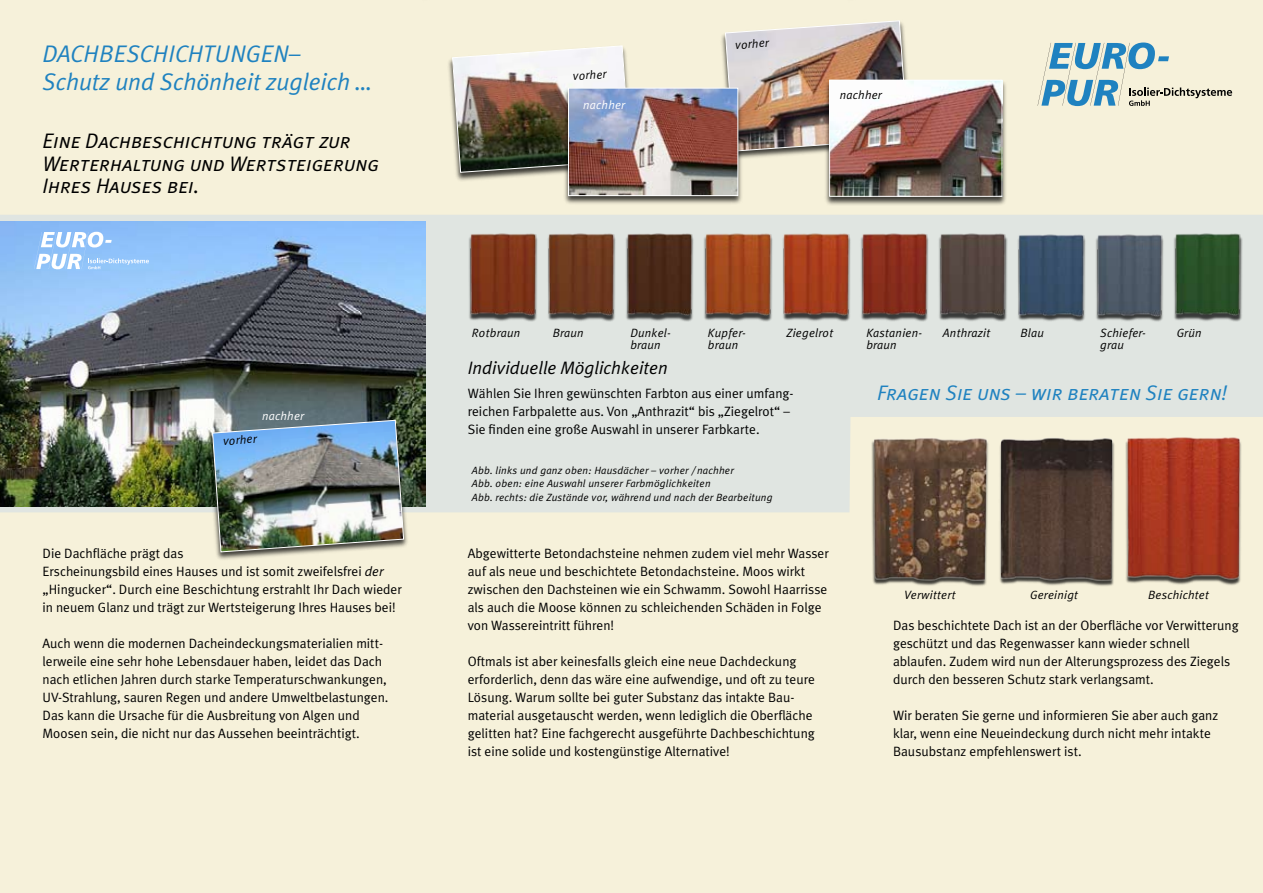
<style>
.page{position:relative;width:1263px;height:893px;background:#f6f1da}
.page>*{position:absolute;margin:0;border:0;box-sizing:border-box;transform-origin:0 0}
.subhead{font:italic 24px "Meta Plus Normal";color:#1f82c0}
.head{font:italic 21px/22.5px "Meta Plus Normal Caps";color:#000}
.head-2{font:italic 21px "Meta Plus Normal Caps";color:#1f82c0}
.subhead-2{font:italic 18px "Meta Plus Normal";color:#000}
.t1{font:13.5px/18px "Meta Plus Normal";color:#000}
.t2{font:italic 12px/12px "Meta Plus Normal";letter-spacing:.02em;color:#000}
.t3{font:italic 12px "Meta Plus Normal";letter-spacing:.02em;color:#fff}
.t4{font:italic 10.5px "Meta Plus Normal";letter-spacing:.02em;color:#000}
.s1{font-style:italic}
</style>
<div class="page">
<div style="left:0;top:215px;width:1263px;height:297px;background:#e0e5e1"></div>
<div style="left:938px;top:235px;width:70px;height:87px;background:#000;opacity:.75"></div>
<img style="left:856px;top:232px;width:155px;height:85px">
<div style="left:1016px;top:235px;width:70px;height:88px;background:#000;opacity:.75"></div>
<img style="left:1013px;top:232px;width:76px;height:85px">
<div style="left:546px;top:235px;width:70px;height:87px;background:#000;opacity:.75"></div>
<img style="left:543px;top:232px;width:76px;height:85px">
<div style="left:625px;top:235px;width:70px;height:87px;background:#000;opacity:.75"></div>
<img style="left:621px;top:232px;width:155px;height:85px">
<div style="left:1173px;top:235px;width:70px;height:87px;background:#000;opacity:.75"></div>
<img style="left:1169px;top:232px;width:77px;height:85px">
<div style="left:859px;top:235px;width:71px;height:87px;background:#000;opacity:.75"></div>
<div style="left:703px;top:235px;width:70px;height:87px;background:#000;opacity:.75"></div>
<div style="left:468px;top:235px;width:70px;height:87px;background:#000;opacity:.75"></div>
<img style="left:465px;top:232px;width:76px;height:85px">
<div style="left:1094px;top:235px;width:71px;height:88px;background:#000;opacity:.75"></div>
<img style="left:1091px;top:232px;width:76px;height:85px">
<div style="left:781px;top:235px;width:70px;height:87px;background:#000;opacity:.75"></div>
<img style="left:778px;top:232px;width:76px;height:85px">
<img style="left:0;top:221px;width:425px;height:285px">
<div style="left:207px;top:419px;width:202px;height:143px;background:#000;opacity:.75"></div>
<img style="left:212px;top:419px;width:192px;height:134px">
<svg style="left:1037px;top:43px;width:195px;height:63px"></svg>
<svg style="left:34px;top:232px;width:115px;height:37px;background:#aad0fa"></svg>
<div style="left:871px;top:438px;width:118px;height:149px;background:#000;opacity:.75"></div>
<img style="left:863px;top:434px;width:134px;height:149px">
<div style="left:998px;top:439px;width:117px;height:149px;background:#000;opacity:.75"></div>
<img style="left:990px;top:435px;width:126px;height:149px">
<div style="left:1125px;top:438px;width:117px;height:148px;background:#000;opacity:.75"></div>
<img style="left:1116px;top:434px;width:134px;height:149px">
<div style="left:447px;top:44px;width:189px;height:138px;background:#000;opacity:.75"></div>
<img style="left:452px;top:45px;width:179px;height:128px">
<div style="left:720px;top:19px;width:193px;height:142px;background:#000;opacity:.75"></div>
<img style="left:725px;top:20px;width:183px;height:132px">
<div style="left:823px;top:78px;width:185px;height:128px;background:#000;opacity:.75"></div>
<img style="left:831px;top:82px;width:169px;height:113px">
<div style="left:829px;top:80px;width:173px;height:117px;border:1px solid #fff"></div>
<div style="left:562px;top:86px;width:182px;height:120px;background:#000;opacity:.75"></div>
<img style="left:570px;top:90px;width:166px;height:104px">
<div style="left:568px;top:88px;width:170px;height:108px;border:1px solid #fff"></div>
<p class="subhead" style="left:43px;top:39px;width:259px">DACHBESCHICHTUNGEN–</p>
<p class="subhead" style="left:43px;top:68px;width:331px">Schutz und Schönheit zugleich …</p>
<p class="head" style="left:43px;top:130px;width:310px">Eine Dachbeschichtung trägt zur</p>
<p class="head" style="left:43px;top:152px;width:338px">Werterhaltung und Wertsteigerung<br>Ihres Hauses bei.</p>
<p class="t3" style="left:262px;top:409px;width:44px">nachher</p>
<p class="t2" style="left:223px;top:435px;width:35px;rotate:-4deg">vorher</p>
<p class="t1" style="left:43px;top:544px;width:143px">Die Dachfläche prägt das</p>
<p class="t1" style="left:43px;top:562px;width:361px">Erscheinungsbild eines Hauses und ist somit zweifelsfrei <span class="s1">der </span>„Hingucker“. Durch eine Beschichtung erstrahlt Ihr Dach wieder in neuem Glanz und trägt zur Wertsteigerung Ihres Hauses bei!</p>
<p class="t1" style="left:43px;top:634px;width:347px">Auch wenn die modernen Dacheindeckungsmaterialien mitt&shy;lerweile eine sehr hohe Lebensdauer haben, leidet das Dach nach etlichen Jahren durch starke Temperaturschwankungen, UV-Strahlung, sauren Regen und andere Umweltbelastungen.<br>Das kann die Ursache für die Ausbreitung von Algen und Moosen sein, die nicht nur das Aussehen beeinträchtigt.</p>
<p class="t2" style="left:572px;top:70px;width:35px;rotate:-4deg">vorher</p>
<p class="t3" style="left:583px;top:98px;width:44px">nachher</p>
<p class="t2" style="left:735px;top:39px;width:35px;rotate:-4deg">vorher</p>
<p class="t2" style="left:840px;top:88px;width:44px">nachher</p>
<p class="t2" style="left:472px;top:327px;width:50px">Rotbraun</p>
<p class="t2" style="left:553px;top:327px;width:32px">Braun</p>
<p class="t2" style="left:630px;top:327px;width:42px">Dunkel&shy;braun</p>
<p class="t2" style="left:708px;top:327px;width:39px">Kupfer&shy;braun</p>
<p class="t2" style="left:787px;top:327px;width:48px">Ziegelrot</p>
<p class="t2" style="left:866px;top:327px;width:57px">Kastanien&shy;braun</p>
<p class="t2" style="left:943px;top:327px;width:49px">Anthrazit</p>
<p class="t2" style="left:1020px;top:327px;width:25px">Blau</p>
<p class="t2" style="left:1100px;top:327px;width:47px">Schiefer&shy;grau</p>
<p class="t2" style="left:1177px;top:327px;width:26px">Grün</p>
<p class="subhead-2" style="left:468px;top:358px;width:202px">Individuelle Möglichkeiten</p>
<p class="t1" style="left:468px;top:384px;width:327px">Wählen Sie Ihren gewünschten Farbton aus einer umfang&shy;reichen Farbpalette aus. Von „Anthrazit“ bis „Ziegelrot“ –<br>Sie finden eine große Auswahl in unserer Farbkarte.</p>
<p class="t4" style="left:472px;top:464px;width:263px">Abb. links und ganz oben: Hausdächer – vorher / nachher</p>
<p class="t4" style="left:472px;top:478px;width:240px">Abb. oben: eine Auswahl unserer Farbmöglichkeiten</p>
<p class="t4" style="left:472px;top:491px;width:302px">Abb. rechts: die Zustände vor, während und nach der Bearbeitung</p>
<p class="t1" style="left:468px;top:544px;width:363px">Abgewitterte Betondachsteine nehmen zudem viel mehr Wasser auf als neue und beschichtete Betondachsteine. Moos wirkt zwischen den Dachsteinen wie ein Schwamm. Sowohl Haarrisse als auch die Moose können zu schleichenden Schäden in Folge von Wassereintritt führen!</p>
<p class="t1" style="left:468px;top:652px;width:349px">Oftmals ist aber keinesfalls gleich eine neue Dachdeckung erforderlich, denn das wäre eine aufwendige, und oft zu teure Lösung. Warum sollte bei guter Substanz das intakte Bau&shy;material ausgetauscht werden, wenn lediglich die Oberfläche gelitten hat? Eine fachgerecht ausgeführte Dachbeschichtung ist eine solide und kostengünstige Alternative!</p>
<p class="head-2" style="left:877px;top:381px;width:352px">Fragen Sie uns – wir beraten Sie gern!</p>
<p class="t2" style="left:904px;top:588px;width:53px">Verwittert</p>
<p class="t2" style="left:1030px;top:588px;width:49px">Gereinigt</p>
<p class="t2" style="left:1148px;top:588px;width:62px">Beschichtet</p>
<p class="t1" style="left:893px;top:616px;width:347px">Das beschichtete Dach ist an der Oberfläche vor Verwitterung geschützt und das Regenwasser kann wieder schnell ablaufen. Zudem wird nun der Alterungsprozess des Ziegels durch den besseren Schutz stark verlangsamt.</p>
<p class="t1" style="left:893px;top:706px;width:327px">Wir beraten Sie gerne und informieren Sie aber auch ganz klar, wenn eine Neueindeckung durch nicht mehr intakte<br>Bausubstanz empfehlenswert ist.</p>
</div>
